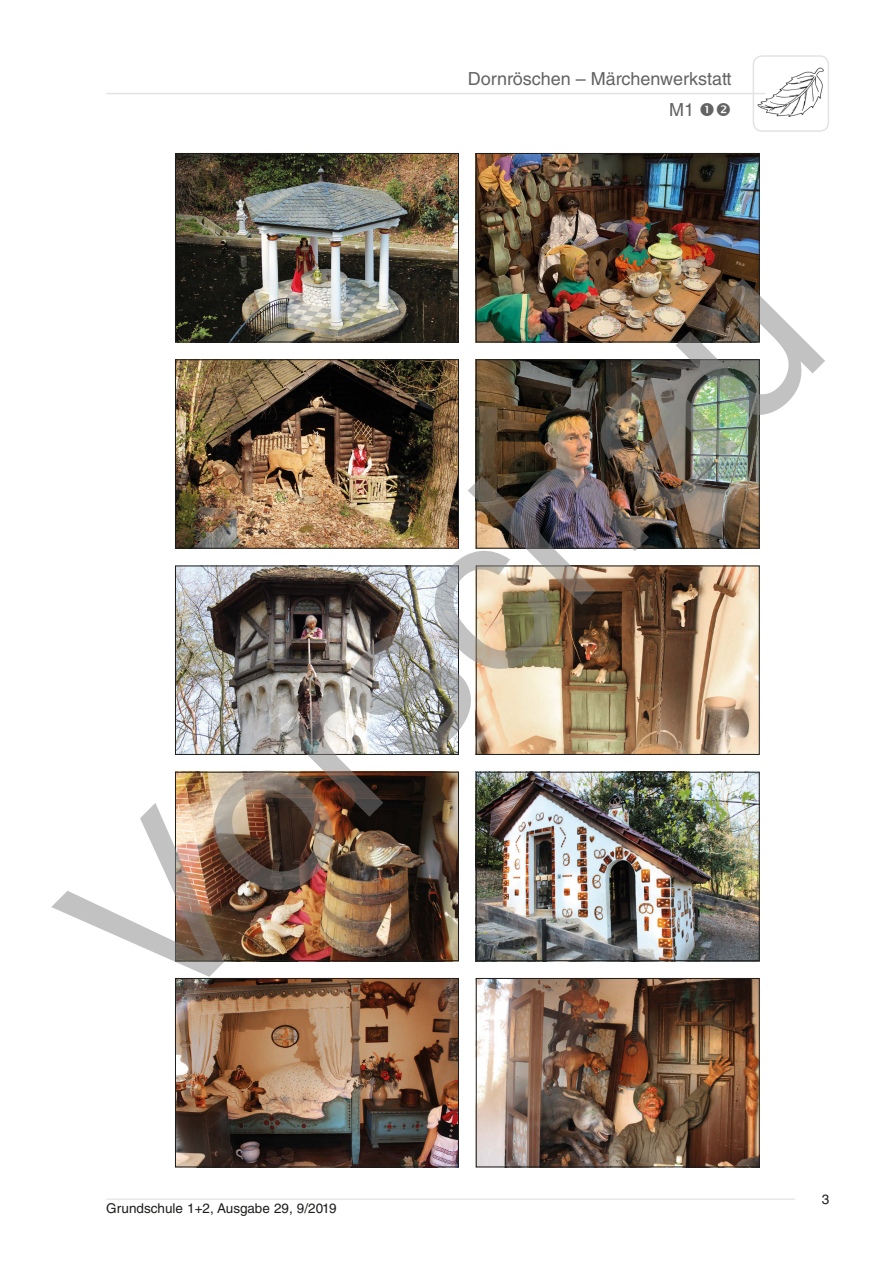
<style>
.page{position:relative;width:893px;height:1263px;background:#fff}
.page>*{position:absolute;margin:0;border:0;box-sizing:border-box;transform-origin:0 0}
.t1{font:225px "Arial";color:rgb(133 133 133/.5)}
.t2{font:18px "Helvetica LT Std";color:#646363}
.t3{font:13.5px "Helvetica LT Std";color:#1d1d1b}
</style>
<div class="page">
<img style="left:753px;top:58px;width:76px;height:71px">
<div style="left:753px;top:55px;width:76px;height:77px;border:2px solid #e3e3e3;border-radius:9px"></div>
<hr style="left:106px;top:93px;width:659px;height:1px;background:#e3e3e3">
<hr style="left:106px;top:1198px;width:689px;height:2px;background:#e9e9e9">
<img style="left:177px;top:155px;width:280px;height:185px">
<div style="left:175px;top:153px;width:284px;height:189px;border:1px solid #1d1d1b"></div>
<img style="left:478px;top:155px;width:280px;height:185px">
<div style="left:476px;top:153px;width:284px;height:189px;border:1px solid #1d1d1b"></div>
<img style="left:177px;top:361px;width:280px;height:186px">
<div style="left:175px;top:359px;width:284px;height:190px;border:1px solid #1d1d1b"></div>
<img style="left:478px;top:361px;width:280px;height:186px">
<div style="left:476px;top:359px;width:284px;height:190px;border:1px solid #1d1d1b"></div>
<img style="left:177px;top:568px;width:280px;height:185px">
<div style="left:175px;top:566px;width:284px;height:189px;border:1px solid #1d1d1b"></div>
<img style="left:478px;top:568px;width:280px;height:185px">
<div style="left:476px;top:566px;width:284px;height:189px;border:1px solid #1d1d1b"></div>
<img style="left:177px;top:774px;width:280px;height:185px">
<div style="left:175px;top:772px;width:284px;height:189px;border:1px solid #1d1d1b"></div>
<img style="left:478px;top:774px;width:280px;height:185px">
<div style="left:476px;top:772px;width:284px;height:189px;border:1px solid #1d1d1b"></div>
<img style="left:177px;top:980px;width:280px;height:185px">
<div style="left:175px;top:978px;width:284px;height:189px;border:1px solid #1d1d1b"></div>
<img style="left:478px;top:980px;width:280px;height:185px">
<div style="left:476px;top:978px;width:284px;height:189px;border:1px solid #1d1d1b"></div>
<h2 class="t2" style="left:468px;top:68px;width:265px">Dornröschen – Märchenwerkstatt</h2>
<h2 class="t2" style="left:669px;top:99px;width:27px">M1</h2>
<h1 class="t1" style="left:-1px;top:856px;width:952px;rotate:-45deg">Vorschau</h1>
<p class="t3" style="left:106px;top:1200px;width:232px">Grundschule 1+2, Ausgabe 29, 9/2019</p>
<p class="t3" style="left:822px;top:1191px;width:9px">3</p>
</div>
